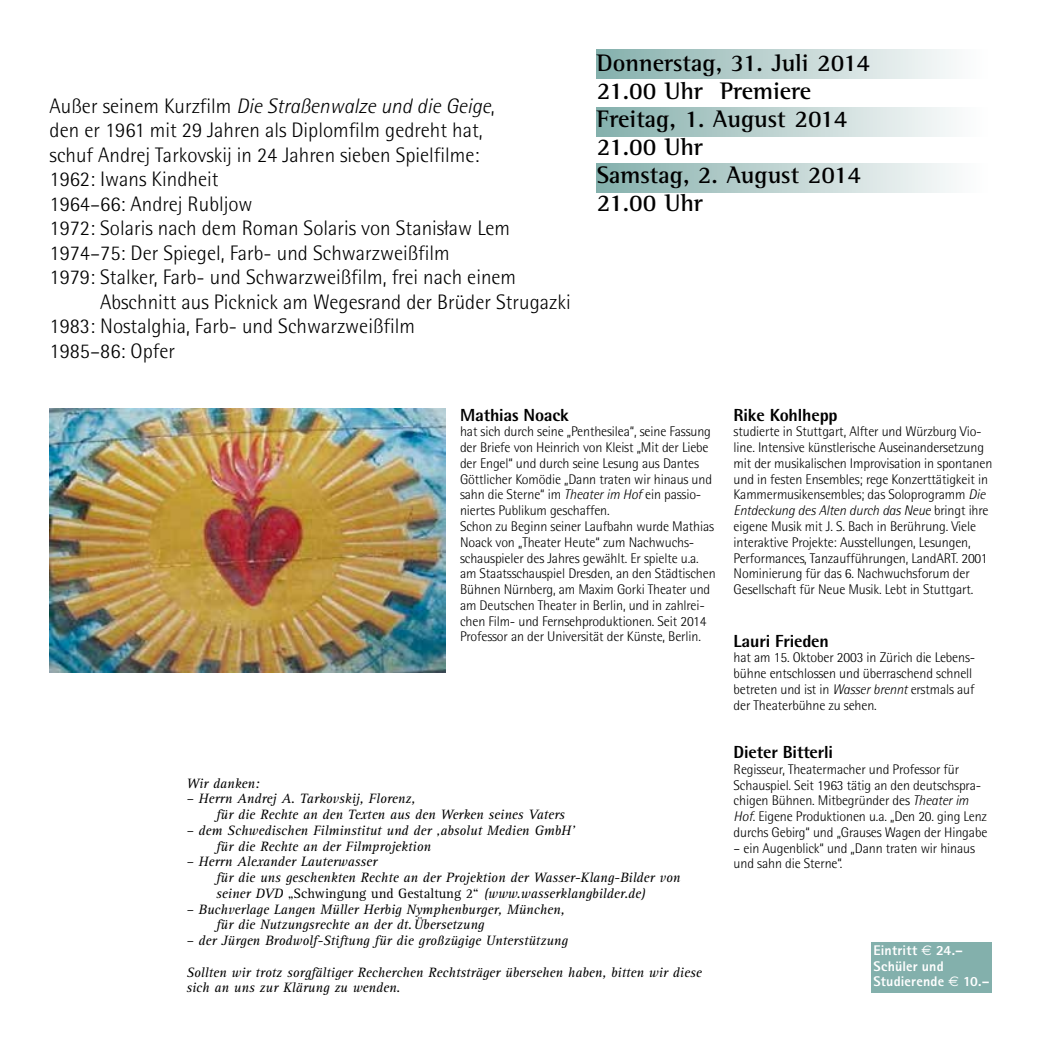
<style>
.page{position:relative;width:1042px;height:1042px;background:#fff}
.page>*{position:absolute;margin:0;border:0;box-sizing:border-box;transform-origin:0 0}
.t1{font:700 24.5px/28px "Rotis Semi Serif";color:#000}
.t2{font:300 21px "Rotis Semi Sans";color:#000}
.t3{font:italic 300 21px "Rotis Semi Sans";color:#000}
.t4{font:800 17.5px "Rotis Semi Sans";letter-spacing:-.01em;color:#000}
.t5{font:300 14px/15.8px "Rotis Semi Sans";letter-spacing:-.01em;color:#000}
.t6{font:italic 14px/15.8px "Rotis Serif";color:#000}
.t7{font:800 14px/15.8px "Rotis Sans Serif";letter-spacing:.01em;color:#fff}
.s1{font-style:normal}
.s2{font-style:italic}
.s3{font-family:"Euro Sans";font-weight:400}
</style>
<div class="page">
<div style="left:597px;top:50px;width:395px;height:29px;background:linear-gradient(to right,#86b0ac,#fff)"></div>
<div style="left:597px;top:108px;width:395px;height:29px;background:linear-gradient(to right,#86b0ac,#fff)"></div>
<div style="left:597px;top:163px;width:395px;height:29px;background:linear-gradient(to right,#86b0ac,#fff)"></div>
<img style="left:50px;top:408px;width:395px;height:264px">
<div style="left:871px;top:942px;width:121px;height:50px;background:#83b0ac"></div>
<h2 class="t3" style="left:50px;top:93px;width:447px"><span class="s1">Außer seinem Kurzfilm</span> Die Straßenwalze und die Geige<span class="s1">,</span></h2>
<h2 class="t2" style="left:50px;top:118px;width:434px">den er 1961 mit 29 Jahren als Diplomfilm gedreht hat,</h2>
<h2 class="t2" style="left:50px;top:143px;width:431px">schuf Andrej Tarkovskij in 24 Jahren sieben Spielfilme:</h2>
<h2 class="t2" style="left:50px;top:167px;width:170px">1962: Iwans Kindheit</h2>
<h2 class="t2" style="left:50px;top:192px;width:204px">1964–66: Andrej Rubljow</h2>
<h2 class="t2" style="left:50px;top:216px;width:462px">1972: Solaris nach dem Roman Solaris von Stanisław Lem</h2>
<h2 class="t2" style="left:50px;top:241px;width:402px">1974–75: Der Spiegel, Farb- und Schwarzweißfilm</h2>
<h2 class="t2" style="left:50px;top:265px;width:468px">1979: Stalker, Farb- und Schwarzweißfilm, frei nach einem</h2>
<h2 class="t2" style="left:100px;top:290px;width:472px">Abschnitt aus Picknick am Wegesrand der Brüder Strugazki</h2>
<h2 class="t2" style="left:50px;top:314px;width:367px">1983: Nostalghia, Farb- und Schwarzweißfilm</h2>
<h2 class="t2" style="left:50px;top:339px;width:127px">1985–86: Opfer</h2>
<h1 class="t1" style="left:597px;top:48px;width:275px">Donnerstag, 31. Juli 2014<br>21.00 Uhr Premiere<br>Freitag, 1. August 2014<br>21.00 Uhr<br>Samstag, 2. August 2014<br>21.00 Uhr</h1>
<p class="t4" style="left:460px;top:404px;width:110px">Mathias Noack</p>
<p class="t5" style="left:460px;top:424px;width:257px">hat sich durch seine „Penthesilea“, seine Fassung der Briefe von Heinrich von Kleist „Mit der Liebe der Engel“ und durch seine Lesung aus Dantes Göttlicher Komödie „Dann traten wir hinaus und sahn die Sterne“ im <span class="s2">Theater im Hof</span> ein passio&shy;niertes Publikum geschaffen.<br>Schon zu Beginn seiner Laufbahn wurde Mathias Noack von „Theater Heute“ zum Nachwuchs&shy;schauspieler des Jahres gewählt. Er spielte u.a. am Staatsschauspiel Dresden, an den Städtischen Bühnen Nürnberg, am Maxim Gorki Theater und am Deutschen Theater in Berlin, und in zahlrei&shy;chen Film- und Fernsehproduktionen. Seit 2014<br>Professor an der Universität der Künste, Berlin.</p>
<p class="t6" style="left:186px;top:775px;width:75px">Wir danken:</p>
<p class="t6" style="left:216px;top:791px;width:350px;text-indent:-30px">– Herrn Andrej A. Tarkovskij, Florenz,<br>für die Rechte an den Texten aus den Werken seines Vaters</p>
<p class="t6" style="left:216px;top:823px;width:360px;text-indent:-30px">– dem Schwedischen Filminstitut und der ‚absolut Medien GmbH’ für die Rechte an der Filmprojektion</p>
<p class="t6" style="left:216px;top:854px;width:466px;text-indent:-30px">– Herrn Alexander Lauterwasser<br>für die uns geschenkten Rechte an der Projektion der Wasser-Klang-Bilder von seiner DVD <span class="s1">„Schwingung und Gestaltung 2“</span> (www.wasserklangbilder.de)</p>
<p class="t6" style="left:216px;top:901px;width:350px;text-indent:-30px">– Buchverlage Langen Müller Herbig Nymphenburger, München, für die Nutzungsrechte an der dt.Übersetzung</p>
<p class="t6" style="left:186px;top:933px;width:383px">– der Jürgen Brodwolf-Stiftung für die großzügige Unterstützung</p>
<p class="t6" style="left:186px;top:964px;width:517px">Sollten wir trotz sorgfältiger Recherchen Rechtsträger übersehen haben, bitten wir diese sich an uns zur Klärung zu wenden.</p>
<p class="t4" style="left:733px;top:404px;width:106px">Rike Kohlhepp</p>
<p class="t5" style="left:733px;top:424px;width:260px">studierte in Stuttgart, Alfter und Würzburg Vio&shy;line. Intensive künstlerische Auseinandersetzung mit der musikalischen Improvisation in spontanen und in festen Ensembles; rege Konzerttätigkeit in Kammermusikensembles; das Soloprogramm <span class="s2">Die Entdeckung des Alten durch das Neue</span> bringt ihre eigene Musik mit J. S. Bach in Berührung. Viele interaktive Projekte: Ausstellungen, Lesungen, Performances, Tanzaufführungen, LandART. 2001<br>Nominierung für das 6. Nachwuchsforum der Gesellschaft für Neue Musik. Lebt in Stuttgart.</p>
<p class="t4" style="left:733px;top:629px;width:97px">Lauri Frieden</p>
<p class="t5" style="left:733px;top:650px;width:243px">hat am 15. Oktober 2003 in Zürich die Lebens&shy;bühne entschlossen und überraschend schnell betreten und ist in <span class="s2">Wasser brennt</span> erstmals auf der Theaterbühne zu sehen.</p>
<p class="t4" style="left:733px;top:741px;width:101px">Dieter Bitterli</p>
<p class="t5" style="left:733px;top:761px;width:255px">Regisseur, Theatermacher und Professor für Schauspiel. Seit 1963 tätig an den deutschspra&shy;chigen Bühnen. Mitbegründer des <span class="s2">Theater im Hof</span>. Eigene Produktionen u.a. „Den 20. ging Lenz durchs Gebirg“ und „Grauses Wagen der Hingabe</p>
<p class="t5" style="left:733px;top:840px;width:243px">– ein Augenblick“ und „Dann traten wir hinaus und sahn die Sterne“.</p>
<p class="t7" style="left:873px;top:942px;width:117px">Eintritt <span class="s3">E</span> 24.–<br>Schüler und<br>Studierende <span class="s3">E</span> 10.–</p>
</div>
